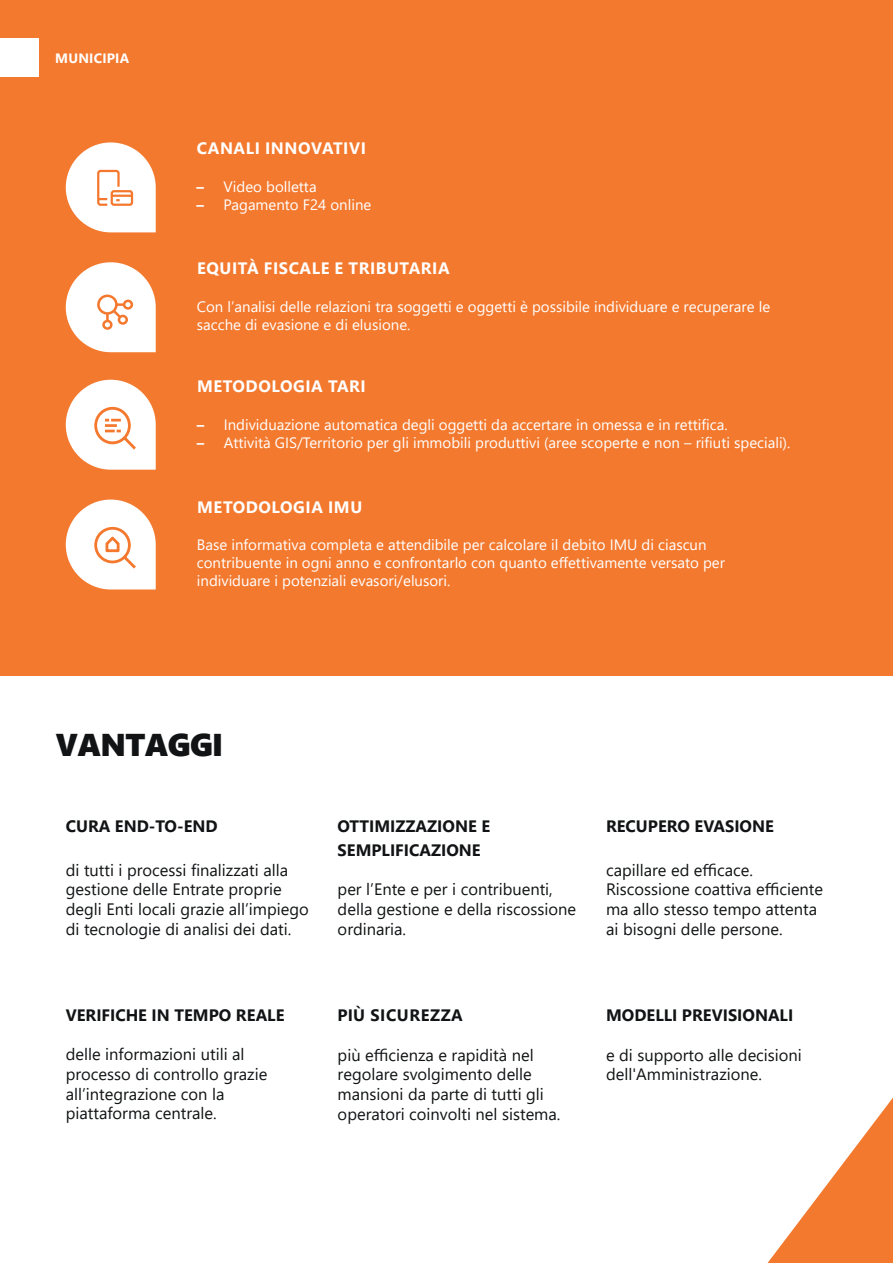
<style>
.page{position:relative;width:893px;height:1263px;background:#fff}
.page>*{position:absolute;margin:0;border:0;box-sizing:border-box;transform-origin:0 0}
.t1{font:31.5px "Segoe UI Black";letter-spacing:-.02em;color:#111314}
.t2{font:16.5px/19.8px "Segoe UI";color:#111314}
.t3{font:700 16.5px/24px "Segoe UI";color:#111314}
.t4{font:700 16.5px "Segoe UI";letter-spacing:.035em;color:#fff}
.t5{font:700 16.5px "Segoe UI";letter-spacing:.035em;color:#111314}
.t6{font:15px/18px "Segoe UI";color:#fff}
.t7{font:700 13.5px "Segoe UI";letter-spacing:.015em;color:#fff}
.s1{font-weight:700}
</style>
<div class="page">
<div style="left:0;top:0;width:893px;height:675px;background:#f3792e"></div>
<div style="left:0;top:38px;width:39px;height:39px;background:#fff"></div>
<svg style="left:767px;top:1097px;width:126px;height:166px"></svg>
<svg style="left:66px;top:142px;width:90px;height:90px"></svg>
<svg style="left:66px;top:262px;width:90px;height:90px"></svg>
<svg style="left:66px;top:499px;width:90px;height:90px"></svg>
<svg style="left:66px;top:380px;width:90px;height:90px"></svg>
<p class="t7" style="left:55px;top:45px;width:76px">MUNICIPIA</p>
<p class="t4" style="left:197px;top:133px;width:170px">CANALI INNOVATIVI</p>
<p class="t6" style="left:197px;top:177px;width:122px"><span class="s1">–</span> Video bolletta</p>
<p class="t6" style="left:197px;top:195px;width:176px"><span class="s1">–</span> Pagamento F24 online</p>
<p class="t4" style="left:197px;top:252px;width:254px">EQUITÀ FISCALE E TRIBUTARIA</p>
<p class="t6" style="left:197px;top:296px;width:575px">Con l’analisi delle relazioni tra soggetti e oggetti è possibile individuare e recuperare le sacche di evasione e di elusione.</p>
<p class="t4" style="left:197px;top:371px;width:170px">METODOLOGIA TARI</p>
<p class="t6" style="left:197px;top:414px;width:532px"><span class="s1">–</span> Individuazione automatica degli oggetti da accertare in omessa e in rettifica.</p>
<p class="t6" style="left:197px;top:432px;width:595px"><span class="s1">–</span> Attività GIS/Territorio per gli immobili produttivi (aree scoperte e non – rifiuti speciali).</p>
<p class="t4" style="left:197px;top:491px;width:167px">METODOLOGIA IMU</p>
<p class="t6" style="left:197px;top:535px;width:529px">Base informativa completa e attendibile per calcolare il debito IMU di ciascun contribuente in ogni anno e confrontarlo con quanto effettivamente versato per individuare i potenziali evasori/elusori.</p>
<h1 class="t1" style="left:56px;top:722px;width:169px">VANTAGGI</h1>
<p class="t3" style="left:66px;top:813px;width:154px">CURA END-TO-END</p>
<p class="t2" style="left:66px;top:858px;width:245px">di tutti i processi finalizzati alla gestione delle Entrate proprie degli Enti locali grazie all’impiego di tecnologie di analisi dei dati.</p>
<p class="t3" style="left:66px;top:1002px;width:220px">VERIFICHE IN TEMPO REALE</p>
<p class="t2" style="left:66px;top:1043px;width:203px">delle informazioni utili al processo di controllo grazie all’integrazione con la piattaforma centrale.</p>
<p class="t3" style="left:338px;top:813px;width:154px">OTTIMIZZAZIONE E<br>SEMPLIFICAZIONE</p>
<p class="t2" style="left:338px;top:878px;width:240px">per l’Ente e per i contribuenti, della gestione e della riscossione ordinaria.</p>
<p class="t5" style="left:338px;top:999px;width:127px">PIÙ SICUREZZA</p>
<p class="t2" style="left:338px;top:1043px;width:224px">più efficienza e rapidità nel regolare svolgimento delle mansioni da parte di tutti gli operatori coinvolti nel sistema.</p>
<p class="t3" style="left:606px;top:813px;width:169px">RECUPERO EVASIONE</p>
<p class="t2" style="left:606px;top:858px;width:219px">capillare ed efficace.<br>Riscossione coattiva efficiente ma allo stesso tempo attenta ai bisogni delle persone.</p>
<p class="t3" style="left:606px;top:1002px;width:189px">MODELLI PREVISIONALI</p>
<p class="t2" style="left:606px;top:1043px;width:197px">e di supporto alle decisioni dell'Amministrazione.</p>
</div>
